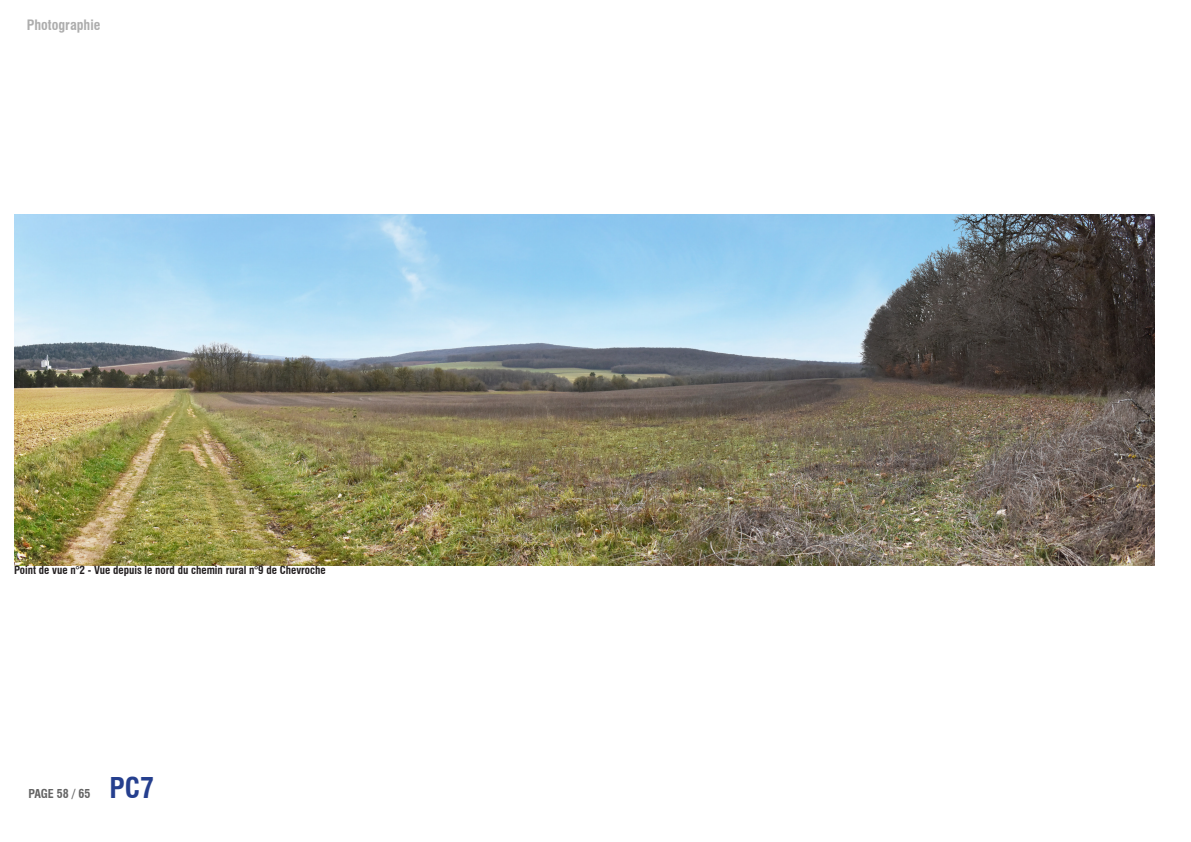
<style>
.page{position:relative;width:1191px;height:842px;background:#fff}
.page>*{position:absolute;margin:0;border:0;box-sizing:border-box;transform-origin:0 0}
.t1{font:700 condensed 28px "Swiss 721 BT";color:#253f8e}
.t2{font:700 condensed 14px "Swiss 721 BT";color:#adadad}
.t3{font:700 condensed 12px "Swiss 721 BT";color:#646464}
.t4{font:700 condensed 11px "Swiss 721 BT";color:#231f20}
</style>
<div class="page">
<img style="left:14px;top:215px;width:1141px;height:351px">
<p class="t2" style="left:27px;top:17px;width:75px">Photographie</p>
<p class="t4" style="left:14px;top:563px;width:313px">Point de vue n°2 - Vue depuis le nord du chemin rural n°9 de Chevroche</p>
<p class="t3" style="left:28px;top:786px;width:64px">PAGE 58 / 65</p>
<h1 class="t1" style="left:110px;top:771px;width:46px">PC7</h1>
</div>
